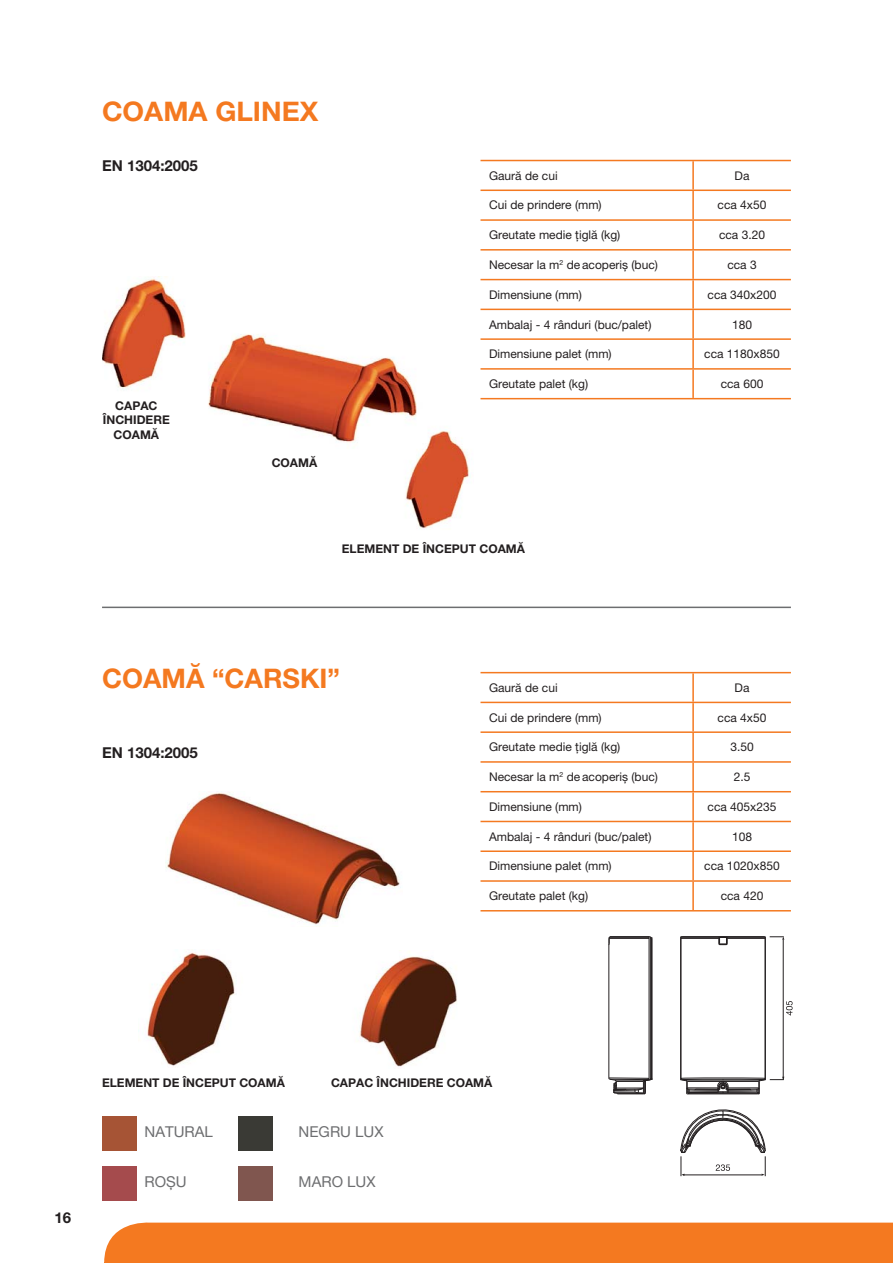
<style>
.page{position:relative;width:893px;height:1263px;background:#fff}
.page>*{position:absolute;margin:0;border:0;box-sizing:border-box;transform-origin:0 0}
.t1{font:700 27px "Helvetica Neue LT Pro";color:#f47920}
.t2{font:15px "Helvetica Neue LT Pro";color:#6d6e70}
.t3{font:700 15px "Helvetica Neue LT Pro";color:#231f20}
.t4{font:12px "Helvetica Neue LT Pro";color:#231f20}
.t5{font:700 12px/14.4px "Helvetica Neue LT Pro";color:#231f20;text-align:center}
</style>
<div class="page">
<div style="left:104px;top:1222px;width:789px;height:41px;background:#f47920"></div>
<hr style="left:102px;top:607px;width:689px;height:1px;background:#6d6e70">
<svg style="left:608px;top:936px;width:45px;height:159px"></svg>
<img style="left:165px;top:792px;width:236px;height:135px">
<img style="left:147px;top:952px;width:88px;height:114px">
<img style="left:359px;top:956px;width:98px;height:111px">
<svg style="left:680px;top:936px;width:113px;height:240px"></svg>
<img style="left:102px;top:276px;width:369px;height:253px">
<hr style="left:480px;top:160px;width:311px;height:1px;background:#f47920">
<hr style="left:692px;top:161px;width:2px;height:29px;background:#f47920">
<hr style="left:480px;top:190px;width:311px;height:1px;background:#f47920">
<hr style="left:692px;top:191px;width:2px;height:28px;background:#f47920">
<hr style="left:480px;top:219px;width:311px;height:2px;background:#f47920">
<hr style="left:692px;top:221px;width:2px;height:28px;background:#f47920">
<hr style="left:480px;top:249px;width:311px;height:2px;background:#f47920">
<hr style="left:692px;top:251px;width:2px;height:28px;background:#f47920">
<hr style="left:480px;top:279px;width:311px;height:1px;background:#f47920">
<hr style="left:692px;top:280px;width:2px;height:29px;background:#f47920">
<hr style="left:480px;top:309px;width:311px;height:1px;background:#f47920">
<hr style="left:692px;top:310px;width:2px;height:28px;background:#f47920">
<hr style="left:480px;top:338px;width:311px;height:2px;background:#f47920">
<hr style="left:692px;top:340px;width:2px;height:28px;background:#f47920">
<hr style="left:480px;top:368px;width:311px;height:2px;background:#f47920">
<hr style="left:692px;top:370px;width:2px;height:28px;background:#f47920">
<hr style="left:480px;top:398px;width:311px;height:1px;background:#f47920">
<hr style="left:480px;top:672px;width:311px;height:1px;background:#f47920">
<hr style="left:692px;top:673px;width:2px;height:29px;background:#f47920">
<hr style="left:480px;top:702px;width:311px;height:1px;background:#f47920">
<hr style="left:692px;top:703px;width:2px;height:28px;background:#f47920">
<hr style="left:480px;top:731px;width:311px;height:2px;background:#f47920">
<hr style="left:692px;top:733px;width:2px;height:28px;background:#f47920">
<hr style="left:480px;top:761px;width:311px;height:2px;background:#f47920">
<hr style="left:692px;top:763px;width:2px;height:28px;background:#f47920">
<hr style="left:480px;top:791px;width:311px;height:1px;background:#f47920">
<hr style="left:692px;top:792px;width:2px;height:29px;background:#f47920">
<hr style="left:480px;top:821px;width:311px;height:1px;background:#f47920">
<hr style="left:692px;top:822px;width:2px;height:28px;background:#f47920">
<hr style="left:480px;top:850px;width:311px;height:2px;background:#f47920">
<hr style="left:692px;top:852px;width:2px;height:28px;background:#f47920">
<hr style="left:480px;top:880px;width:311px;height:2px;background:#f47920">
<hr style="left:692px;top:882px;width:2px;height:28px;background:#f47920">
<hr style="left:480px;top:910px;width:311px;height:1px;background:#f47920">
<div style="left:102px;top:1166px;width:34px;height:34px;background:#a54b4d"></div>
<div style="left:102px;top:1116px;width:34px;height:34px;background:#a65435"></div>
<div style="left:239px;top:1116px;width:34px;height:34px;background:#3a3a35"></div>
<div style="left:239px;top:1166px;width:34px;height:34px;background:#80564f"></div>
<h1 class="t1" style="left:102px;top:102px;width:218px">COAMA GLINEX</h1>
<p class="t3" style="left:102px;top:160px;width:97px">EN 1304:2005</p>
<p class="t5" style="left:103px;top:400px;width:68px">CAPAC<br>ÎNCHIDERE<br>COAMĂ</p>
<p class="t5" style="left:272px;top:457px;width:47px">COAMĂ</p>
<p class="t4" style="left:489px;top:171px;width:70px">Gaură de cui</p>
<p class="t4" style="left:735px;top:171px;width:16px">Da</p>
<p class="t4" style="left:489px;top:201px;width:114px">Cui de prindere (mm)</p>
<p class="t4" style="left:718px;top:201px;width:50px">cca 4x50</p>
<p class="t4" style="left:489px;top:231px;width:133px">Greutate medie țiglă (kg)</p>
<p class="t4" style="left:719px;top:231px;width:48px">cca 3.20</p>
<p class="t4" style="left:489px;top:260px;width:170px">Necesar la m<sup>2</sup> de acoperiș (buc)</p>
<p class="t4" style="left:727px;top:260px;width:31px">cca 3</p>
<p class="t4" style="left:489px;top:290px;width:94px">Dimensiune (mm)</p>
<p class="t4" style="left:708px;top:290px;width:70px">cca 340x200</p>
<p class="t4" style="left:489px;top:320px;width:164px">Ambalaj - 4 rânduri (buc/palet)</p>
<p class="t4" style="left:732px;top:320px;width:22px">180</p>
<p class="t4" style="left:489px;top:350px;width:124px">Dimensiune palet (mm)</p>
<p class="t4" style="left:704px;top:350px;width:77px">cca 1180x850</p>
<p class="t4" style="left:489px;top:379px;width:101px">Greutate palet (kg)</p>
<p class="t4" style="left:721px;top:379px;width:44px">cca 600</p>
<p class="t5" style="left:342px;top:543px;width:185px">ELEMENT DE ÎNCEPUT COAMĂ</p>
<h1 class="t1" style="left:102px;top:669px;width:239px">COAMĂ “CARSKI”</h1>
<p class="t3" style="left:102px;top:747px;width:97px">EN 1304:2005</p>
<p class="t4" style="left:489px;top:683px;width:70px">Gaură de cui</p>
<p class="t4" style="left:735px;top:683px;width:16px">Da</p>
<p class="t4" style="left:489px;top:713px;width:114px">Cui de prindere (mm)</p>
<p class="t4" style="left:718px;top:713px;width:50px">cca 4x50</p>
<p class="t4" style="left:489px;top:743px;width:133px">Greutate medie țiglă (kg)</p>
<p class="t4" style="left:730px;top:743px;width:25px">3.50</p>
<p class="t4" style="left:489px;top:772px;width:170px">Necesar la m<sup>2</sup> de acoperiș (buc)</p>
<p class="t4" style="left:734px;top:772px;width:18px">2.5</p>
<p class="t4" style="left:489px;top:802px;width:94px">Dimensiune (mm)</p>
<p class="t4" style="left:708px;top:802px;width:70px">cca 405x235</p>
<p class="t4" style="left:489px;top:832px;width:164px">Ambalaj - 4 rânduri (buc/palet)</p>
<p class="t4" style="left:732px;top:832px;width:22px">108</p>
<p class="t4" style="left:489px;top:862px;width:124px">Dimensiune palet (mm)</p>
<p class="t4" style="left:704px;top:862px;width:77px">cca 1020x850</p>
<p class="t4" style="left:489px;top:892px;width:101px">Greutate palet (kg)</p>
<p class="t4" style="left:721px;top:892px;width:44px">cca 420</p>
<p class="t3" style="left:54px;top:1212px;width:18px">16</p>
<p class="t5" style="left:102px;top:1077px;width:184px">ELEMENT DE ÎNCEPUT COAMĂ</p>
<p class="t5" style="left:331px;top:1077px;width:163px">CAPAC ÎNCHIDERE COAMĂ</p>
<p class="t2" style="left:145px;top:1126px;width:70px">NATURAL</p>
<p class="t2" style="left:145px;top:1176px;width:44px">ROȘU</p>
<p class="t2" style="left:299px;top:1126px;width:86px">NEGRU LUX</p>
<p class="t2" style="left:299px;top:1176px;width:78px">MARO LUX</p>
</div>
